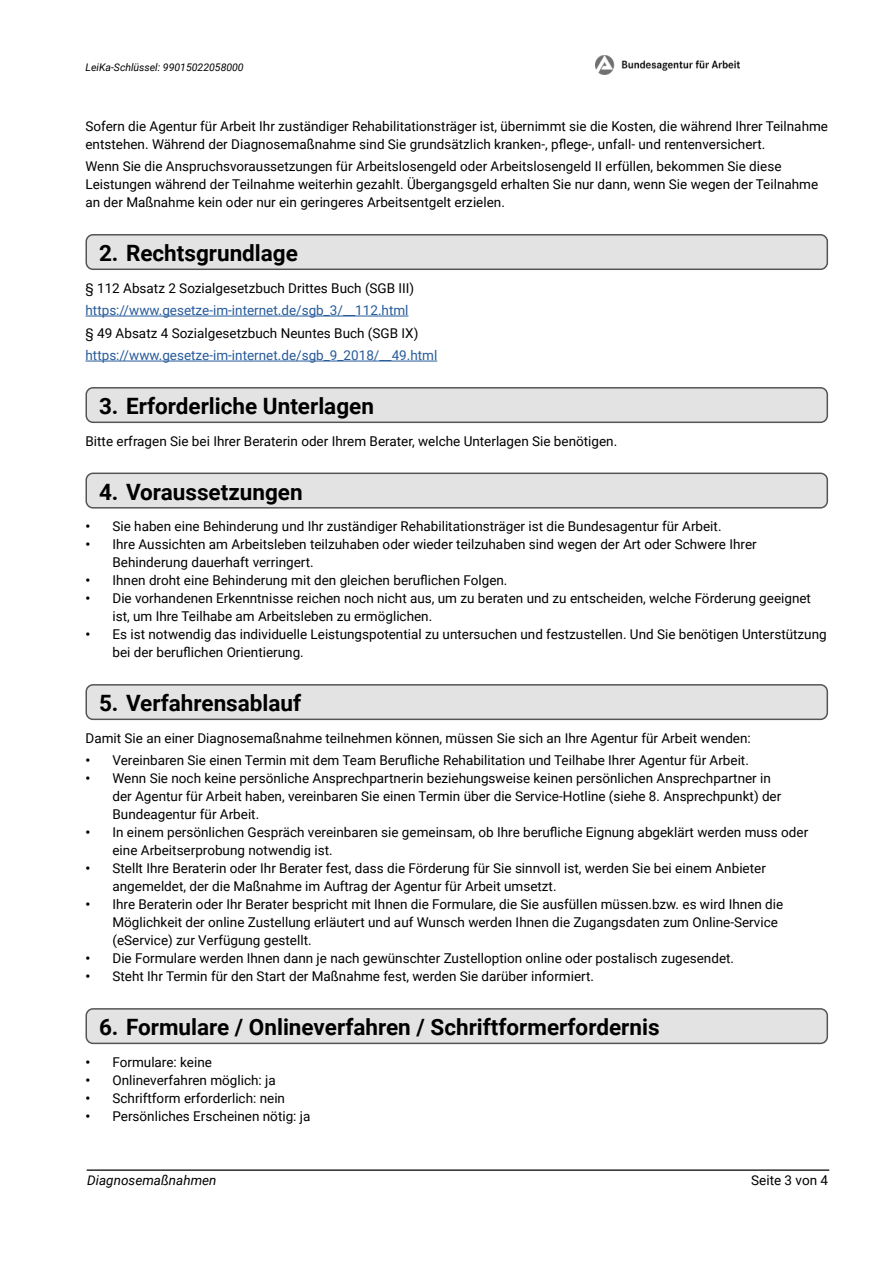
<style>
.page{position:relative;width:893px;height:1263px;background:#fff}
.page>*{position:absolute;margin:0;border:0;box-sizing:border-box;transform-origin:0 0}
.H2-Ueberschrift_K{font:700 22.5px "Roboto";color:#000}
.P-Liste_runderPunkt_K{font:13.5px/18px "Roboto";color:#000}
.P-Fliesstext_K{font:13.5px/18px "Roboto";color:#000}
.P-Fliesstext_K-2{font:13.5px "Roboto";color:#275b9b}
.t1{font:italic 13.5px "Roboto";color:#000}
.P-Versions-Nr_K{font:italic 10.5px "Roboto";color:#000}
.s1{font-weight:700}
</style>
<div class="page">
<img style="left:595px;top:55px;width:145px;height:19px">
<hr style="left:87px;top:1169px;width:742px;height:2px;background:#2b2b2b">
<div style="left:86px;top:235px;width:741px;height:34px;background:#e3e3e3;border-radius:7px"></div>
<div style="left:85px;top:234px;width:743px;height:36px;border:2px solid #555;border-radius:7px"></div>
<hr style="left:85px;top:316px;width:323px;height:1px;background:#275b9b">
<hr style="left:85px;top:361px;width:352px;height:1px;background:#275b9b">
<div style="left:86px;top:388px;width:741px;height:34px;background:#e3e3e3;border-radius:7px"></div>
<div style="left:85px;top:387px;width:743px;height:36px;border:2px solid #555;border-radius:7px"></div>
<div style="left:86px;top:473px;width:741px;height:35px;background:#e3e3e3;border-radius:7px"></div>
<div style="left:85px;top:473px;width:743px;height:36px;border:2px solid #555;border-radius:7px"></div>
<div style="left:86px;top:685px;width:741px;height:34px;background:#e3e3e3;border-radius:7px"></div>
<div style="left:85px;top:684px;width:743px;height:36px;border:2px solid #555;border-radius:7px"></div>
<div style="left:86px;top:1009px;width:741px;height:34px;background:#e3e3e3;border-radius:7px"></div>
<div style="left:85px;top:1008px;width:743px;height:36px;border:2px solid #555;border-radius:7px"></div>
<p class="P-Versions-Nr_K" style="left:86px;top:60px;width:160px">LeiKa-Schlüssel: 99015022058000</p>
<p class="P-Fliesstext_K" style="left:85px;top:116px;width:744px">Sofern die Agentur für Arbeit Ihr zuständiger Rehabilitationsträger ist, übernimmt sie die Kosten, die während Ihrer Teilnahme entstehen. Während der Diagnosemaßnahme sind Sie grundsätzlich kranken-, pflege-, unfall- und rentenversichert.</p>
<p class="P-Fliesstext_K" style="left:85px;top:157px;width:734px">Wenn Sie die Anspruchsvoraussetzungen für Arbeitslosengeld oder Arbeitslosengeld II erfüllen, bekommen Sie diese<br>Leistungen während der Teilnahme weiterhin gezahlt. Übergangsgeld erhalten Sie nur dann, wenn Sie wegen der Teilnahme an der Maßnahme kein oder nur ein geringeres Arbeitsentgelt erzielen.</p>
<h2 class="H2-Ueberschrift_K" style="left:99px;top:237px;width:200px">2. Rechtsgrundlage</h2>
<p class="P-Fliesstext_K" style="left:85px;top:278px;width:330px">§ 112 Absatz 2 Sozialgesetzbuch Drittes Buch (SGB III)</p>
<p class="P-Fliesstext_K-2" style="left:85px;top:301px;width:324px">https://www.gesetze-im-internet.de/sgb_3/__112.html</p>
<p class="P-Fliesstext_K" style="left:85px;top:323px;width:334px">§ 49 Absatz 4 Sozialgesetzbuch Neuntes Buch (SGB IX)</p>
<p class="P-Fliesstext_K-2" style="left:85px;top:346px;width:353px">https://www.gesetze-im-internet.de/sgb_9_2018/__49.html</p>
<h2 class="H2-Ueberschrift_K" style="left:99px;top:390px;width:276px">3. Erforderliche Unterlagen</h2>
<p class="P-Fliesstext_K" style="left:85px;top:431px;width:533px">Bitte erfragen Sie bei Ihrer Beraterin oder Ihrem Berater, welche Unterlagen Sie benötigen.</p>
<h2 class="H2-Ueberschrift_K" style="left:99px;top:476px;width:205px">4. Voraussetzungen</h2>
<p class="P-Liste_runderPunkt_K" style="left:85px;top:517px;width:637px"><span class="s1">•</span> Sie haben eine Behinderung und Ihr zuständiger Rehabilitationsträger ist die Bundesagentur für Arbeit.</p>
<p class="P-Liste_runderPunkt_K" style="left:112px;top:535px;width:646px;text-indent:-27px"><span class="s1">•</span> Ihre Aussichten am Arbeitsleben teilzuhaben oder wieder teilzuhaben sind wegen der Art oder Schwere Ihrer<br>Behinderung dauerhaft verringert.</p>
<p class="P-Liste_runderPunkt_K" style="left:85px;top:571px;width:423px"><span class="s1">•</span> Ihnen droht eine Behinderung mit den gleichen beruflichen Folgen.</p>
<p class="P-Liste_runderPunkt_K" style="left:112px;top:589px;width:700px;text-indent:-27px"><span class="s1">•</span> Die vorhandenen Erkenntnisse reichen noch nicht aus, um zu beraten und zu entscheiden, welche Förderung geeignet ist, um Ihre Teilhabe am Arbeitsleben zu ermöglichen.</p>
<p class="P-Liste_runderPunkt_K" style="left:112px;top:625px;width:716px;text-indent:-27px"><span class="s1">•</span> Es ist notwendig das individuelle Leistungspotential zu untersuchen und festzustellen. Und Sie benötigen Unterstützung bei der beruflichen Orientierung.</p>
<h2 class="H2-Ueberschrift_K" style="left:99px;top:687px;width:204px">5. Verfahrensablauf</h2>
<p class="P-Fliesstext_K" style="left:85px;top:728px;width:667px">Damit Sie an einer Diagnosemaßnahme teilnehmen können, müssen Sie sich an Ihre Agentur für Arbeit wenden:</p>
<p class="P-Liste_runderPunkt_K" style="left:85px;top:751px;width:665px"><span class="s1">•</span> Vereinbaren Sie einen Termin mit dem Team Berufliche Rehabilitation und Teilhabe Ihrer Agentur für Arbeit.</p>
<p class="P-Liste_runderPunkt_K" style="left:112px;top:769px;width:670px;text-indent:-27px"><span class="s1">•</span> Wenn Sie noch keine persönliche Ansprechpartnerin beziehungsweise keinen persönlichen Ansprechpartner in der Agentur für Arbeit haben, vereinbaren Sie einen Termin über die Service-Hotline (siehe 8. Ansprechpunkt) der<br>Bundeagentur für Arbeit.</p>
<p class="P-Liste_runderPunkt_K" style="left:112px;top:823px;width:697px;text-indent:-27px"><span class="s1">•</span> In einem persönlichen Gespräch vereinbaren sie gemeinsam, ob Ihre berufliche Eignung abgeklärt werden muss oder eine Arbeitserprobung notwendig ist.</p>
<p class="P-Liste_runderPunkt_K" style="left:112px;top:859px;width:655px;text-indent:-27px"><span class="s1">•</span> Stellt Ihre Beraterin oder Ihr Berater fest, dass die Förderung für Sie sinnvoll ist, werden Sie bei einem Anbieter angemeldet, der die Maßnahme im Auftrag der Agentur für Arbeit umsetzt.</p>
<p class="P-Liste_runderPunkt_K" style="left:112px;top:895px;width:672px;text-indent:-27px"><span class="s1">•</span> Ihre Beraterin oder Ihr Berater bespricht mit Ihnen die Formulare, die Sie ausfüllen müssen.bzw. es wird Ihnen die<br>Möglichkeit der online Zustellung erläutert und auf Wunsch werden Ihnen die Zugangsdaten zum Online-Service (eService) zur Verfügung gestellt.</p>
<p class="P-Liste_runderPunkt_K" style="left:85px;top:949px;width:650px"><span class="s1">•</span> Die Formulare werden Ihnen dann je nach gewünschter Zustelloption online oder postalisch zugesendet.</p>
<p class="P-Liste_runderPunkt_K" style="left:85px;top:967px;width:510px"><span class="s1">•</span> Steht Ihr Termin für den Start der Maßnahme fest, werden Sie darüber informiert.</p>
<h2 class="H2-Ueberschrift_K" style="left:99px;top:1011px;width:562px">6. Formulare / Onlineverfahren / Schriftformerfordernis</h2>
<p class="P-Liste_runderPunkt_K" style="left:85px;top:1052px;width:128px"><span class="s1">•</span> Formulare: keine</p>
<p class="P-Liste_runderPunkt_K" style="left:85px;top:1070px;width:192px"><span class="s1">•</span> Onlineverfahren möglich: ja</p>
<p class="P-Liste_runderPunkt_K" style="left:85px;top:1088px;width:201px"><span class="s1">•</span> Schriftform erforderlich: nein</p>
<p class="P-Liste_runderPunkt_K" style="left:85px;top:1106px;width:226px"><span class="s1">•</span> Persönliches Erscheinen nötig: ja</p>
<p class="t1" style="left:87px;top:1170px;width:131px">Diagnosemaßnahmen</p>
<p class="P-Fliesstext_K" style="left:751px;top:1170px;width:78px">Seite 3 von 4</p>
</div>
